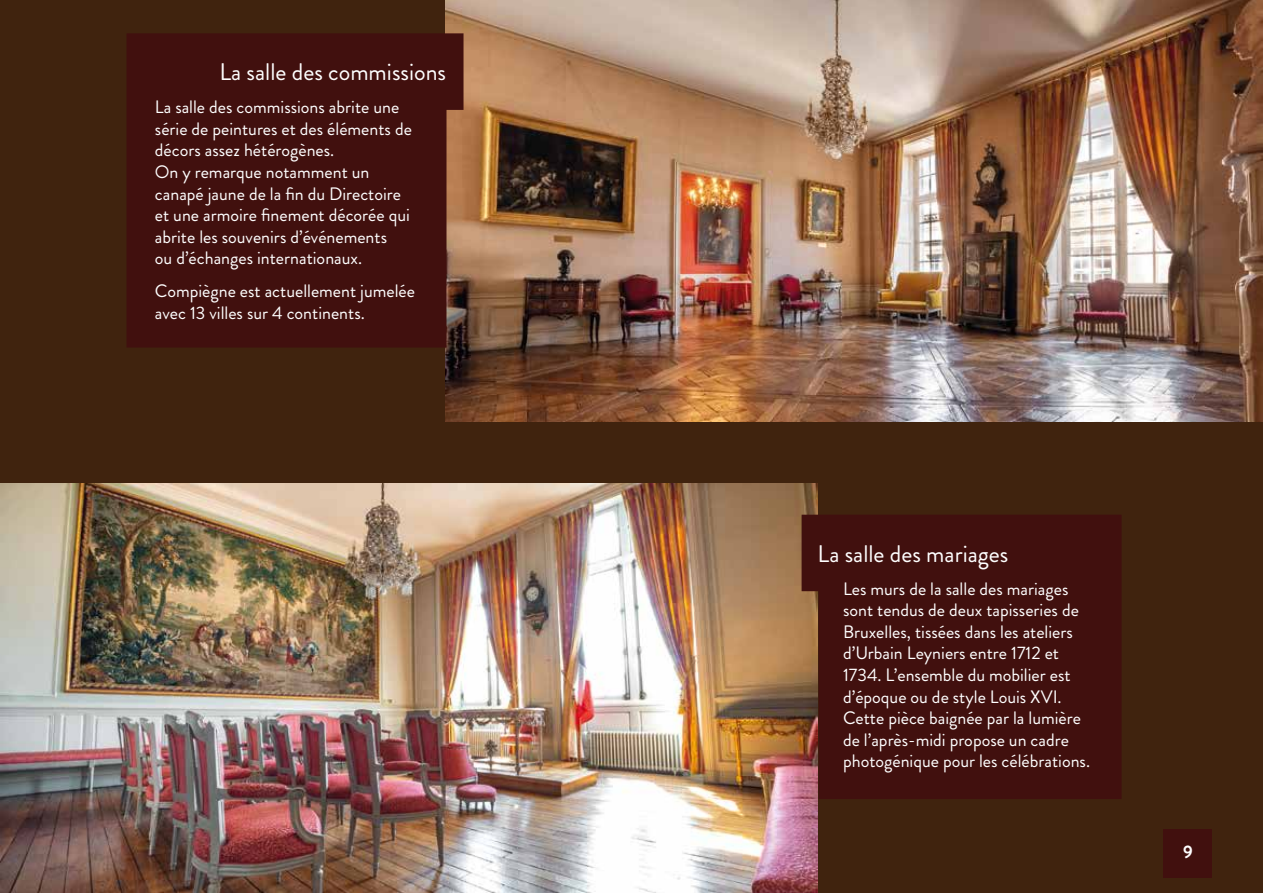
<style>
.page{position:relative;width:1263px;height:893px;background:#40230e}
.page>*{position:absolute;margin:0;border:0;box-sizing:border-box;transform-origin:0 0}
.t1{font:24px "Brandon Grotesque";color:#fff}
.t2{font:18px/21.6px "Brandon Grotesque";color:#fff}
.t3{font:700 18px "Brandon Grotesque";color:#fff}
</style>
<div class="page">
<div style="left:1164px;top:829px;width:48px;height:48px;background:#41100e"></div>
<img style="left:445px;top:0;width:818px;height:421px">
<img style="left:0;top:484px;width:818px;height:409px">
<div style="left:801px;top:515px;width:320px;height:284px;background:#41100e"></div>
<div style="left:127px;top:33px;width:336px;height:315px;background:#41100e"></div>
<h1 class="t1" style="left:219px;top:55px;width:228px">La salle des commissions</h1>
<p class="t2" style="left:155px;top:97px;width:258px">La salle des commissions abrite une série de peintures et des éléments de décors assez hétérogènes.<br>On y remarque notamment un canapé jaune de la fin du Directoire et une armoire finement décorée qui abrite les souvenirs d’événements<br>ou d’échanges internationaux.</p>
<p class="t2" style="left:155px;top:281px;width:262px">Compiègne est actuellement jumelée avec 13 villes sur 4 continents.</p>
<h1 class="t1" style="left:817px;top:537px;width:192px">La salle des mariages</h1>
<p class="t2" style="left:843px;top:578px;width:248px">Les murs de la salle des mariages sont tendus de deux tapisseries de Bruxelles, tissées dans les ateliers d’Urbain Leyniers entre 1712 et 1734. L’ensemble du mobilier est d’époque ou de style Louis XVI.<br>Cette pièce baignée par la lumière de l’après-midi propose un cadre photogénique pour les célébrations.</p>
<p class="t3" style="left:1183px;top:839px;width:11px">9</p>
</div>
